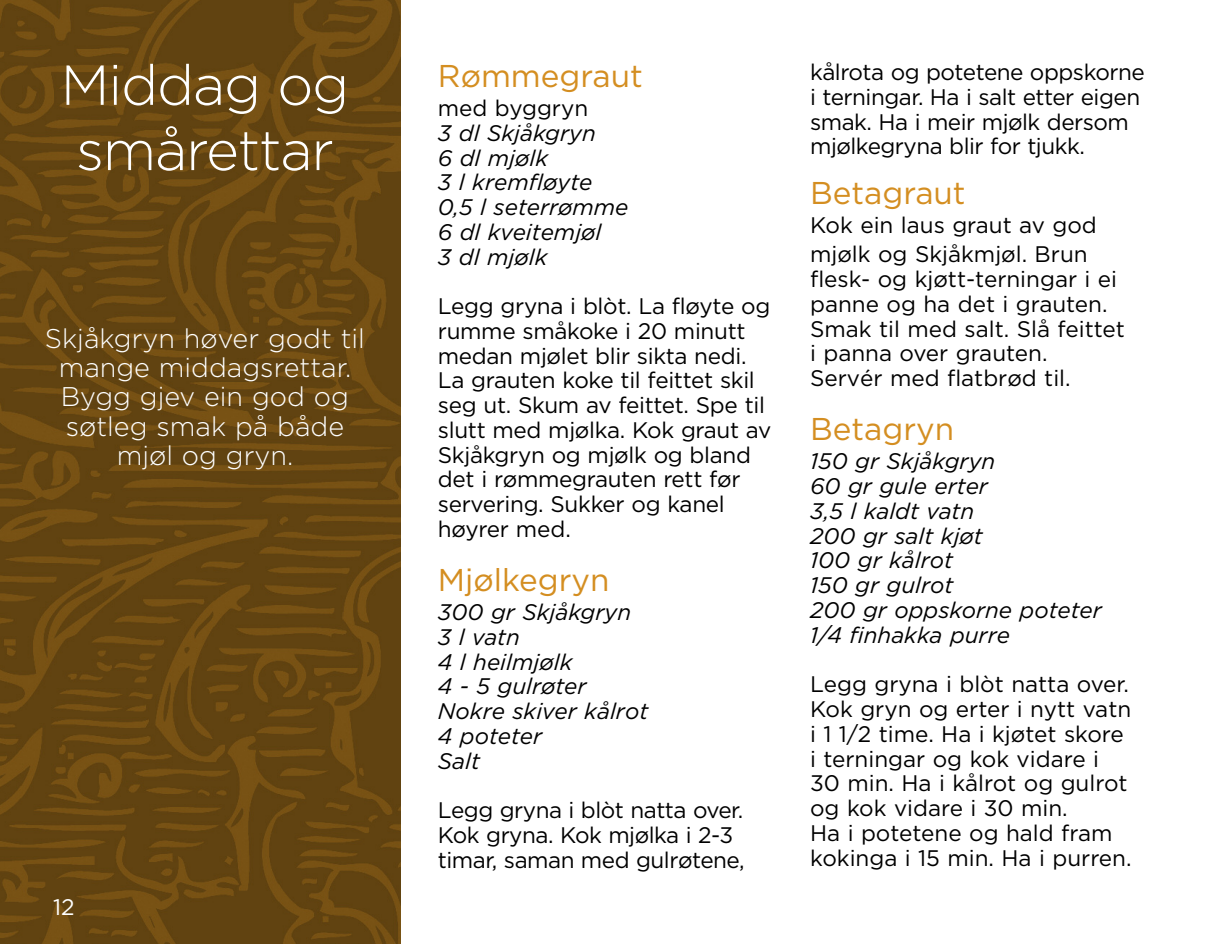
<style>
.page{position:relative;width:1212px;height:944px;background:#fff}
.page>*{position:absolute;margin:0;border:0;box-sizing:border-box;transform-origin:0 0}
.t1{font:300 56.25px/65.2px "Gotham Pro";letter-spacing:-.02em;color:#fff}
.t2{font:31.5px "Gotham Pro";color:#d48e21}
.t3{font:300 27px/29.2px "Gotham Pro";color:#fff;text-align:center}
.t4{font:22.5px/24.8px "Gotham Pro";letter-spacing:-.015em;color:#000}
.t5{font:italic 22.5px/24.8px "Gotham Pro";color:#000}
.t6{font:22.5px "Gotham Pro";color:#fff}
</style>
<div class="page">
<img style="left:0;top:0;width:400px;height:944px">
<h1 class="t1" style="left:61px;top:53px;width:290px">Middag og smårettar</h1>
<p class="t3" style="left:45px;top:324px;width:322px">Skjåkgryn høver godt til mange middagsrettar.<br>Bygg gjev ein god og søtleg smak på både mjøl og gryn.</p>
<p class="t6" style="left:53px;top:894px;width:23px">12</p>
<h2 class="t2" style="left:438px;top:57px;width:206px">Rømmegraut</h2>
<p class="t4" style="left:438px;top:96px;width:152px">med byggryn</p>
<p class="t5" style="left:438px;top:121px;width:192px">3 dl Skjåkgryn<br>6 dl mjølk<br>3 l kremfløyte<br>0,5 l seterrømme<br>6 dl kveitemjøl<br>3 dl mjølk</p>
<p class="t4" style="left:438px;top:294px;width:335px">Legg gryna i blòt. La fløyte og rumme småkoke i 20 minutt medan mjølet blir sikta nedi.<br>La grauten koke til feittet skil seg ut. Skum av feittet. Spe til slutt med mjølka. Kok graut av<br>Skjåkgryn og mjølk og bland det i rømmegrauten rett før servering. Sukker og kanel høyrer med.</p>
<h2 class="t2" style="left:438px;top:561px;width:173px">Mjølkegryn</h2>
<p class="t5" style="left:438px;top:600px;width:212px">300 gr Skjåkgryn<br>3 l vatn<br>4 l heilmjølk<br>4 - 5 gulrøter<br>Nokre skiver kålrot<br>4 poteter<br>Salt</p>
<p class="t4" style="left:438px;top:798px;width:308px">Legg gryna i blòt natta over.<br>Kok gryna. Kok mjølka i 2-3 timar, saman med gulrøtene,</p>
<p class="t4" style="left:810px;top:60px;width:336px">kålrota og potetene oppskorne i terningar. Ha i salt etter eigen smak. Ha i meir mjølk dersom mjølkegryna blir for tjukk.</p>
<h2 class="t2" style="left:810px;top:175px;width:157px">Betagraut</h2>
<p class="t4" style="left:810px;top:211px;width:288px;line-height:29.2px">Kok ein laus graut av god mjølk og Skjåkmjøl. Brun</p>
<p class="t4" style="left:810px;top:267px;width:316px">flesk- og kjøtt-terningar i ei panne og ha det i grauten.<br>Smak til med salt. Slå feittet i panna over grauten.<br>Servér med flatbrød til.</p>
<h2 class="t2" style="left:810px;top:411px;width:146px">Betagryn</h2>
<p class="t5" style="left:810px;top:449px;width:293px">150 gr Skjåkgryn<br>60 gr gule erter<br>3,5 l kaldt vatn<br>200 gr salt kjøt<br>100 gr kålrot<br>150 gr gulrot<br>200 gr oppskorne poteter<br>1/4 finhakka purre</p>
<p class="t4" style="left:810px;top:672px;width:323px">Legg gryna i blòt natta over.<br>Kok gryn og erter i nytt vatn i 1 1/2 time. Ha i kjøtet skore i terningar og kok vidare i<br>30 min. Ha i kålrot og gulrot og kok vidare i 30 min.<br>Ha i potetene og hald fram kokinga i 15 min. Ha i purren.</p>
</div>
